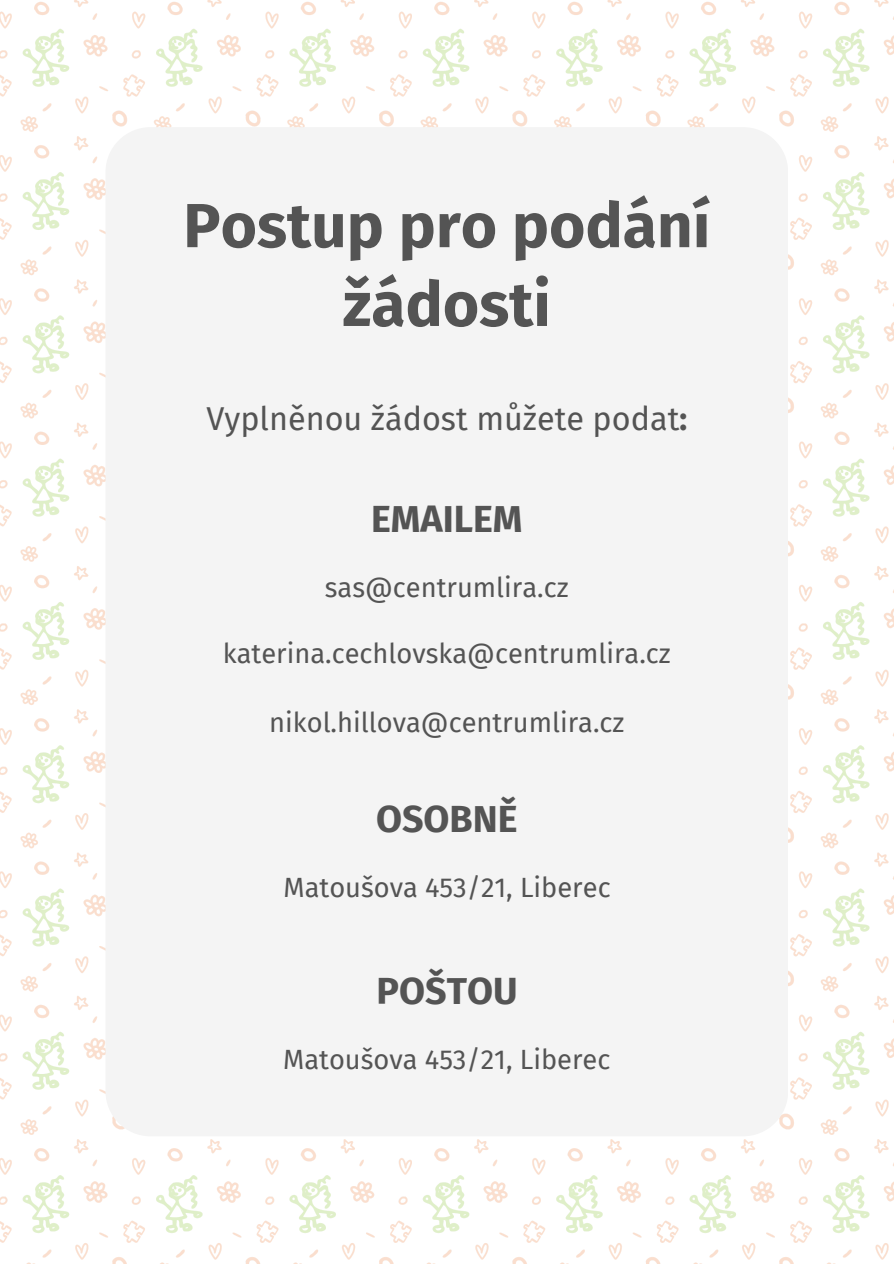
<style>
.page{position:relative;width:894px;height:1264px;background:#fff}
.page>*{position:absolute;margin:0;border:0;box-sizing:border-box;transform-origin:0 0}
.t1{font:700 62.25px/78.8px "Fira Sans";color:#545454;text-align:center}
.t2{font:700 37.65px "Fira Sans";color:#545454}
.t3{font:32.4px "Fira Sans";color:#545454}
.t4{font:27.15px "Fira Sans";color:#545454}
.s1{font-weight:700}
</style>
<div class="page">
<img style="left:0;top:0;width:893px;height:1263px">
<div style="left:105px;top:127px;width:682px;height:1009px;background:#f4f4f4;border-radius:45px"></div>
<p class="t1" style="left:183px;top:187px;width:528px">Postup pro podání žádosti</p>
<h1 class="t3" style="left:206px;top:399px;width:482px">Vyplněnou žádost můžete podat<span class="s1">:</span></h1>
<h3 class="t2" style="left:371px;top:496px;width:153px">EMAILEM</h3>
<p class="t4" style="left:325px;top:571px;width:245px">sas@centrumlira.cz</p>
<p class="t4" style="left:223px;top:638px;width:449px">katerina.cechlovska@centrumlira.cz</p>
<p class="t4" style="left:269px;top:707px;width:356px">nikol.hillova@centrumlira.cz</p>
<p class="t2" style="left:376px;top:796px;width:143px">OSOBNĚ</p>
<p class="t4" style="left:283px;top:871px;width:328px">Matoušova 453/21, Liberec</p>
<p class="t2" style="left:376px;top:968px;width:142px">POŠTOU</p>
<p class="t4" style="left:283px;top:1043px;width:328px">Matoušova 453/21, Liberec</p>
</div>
